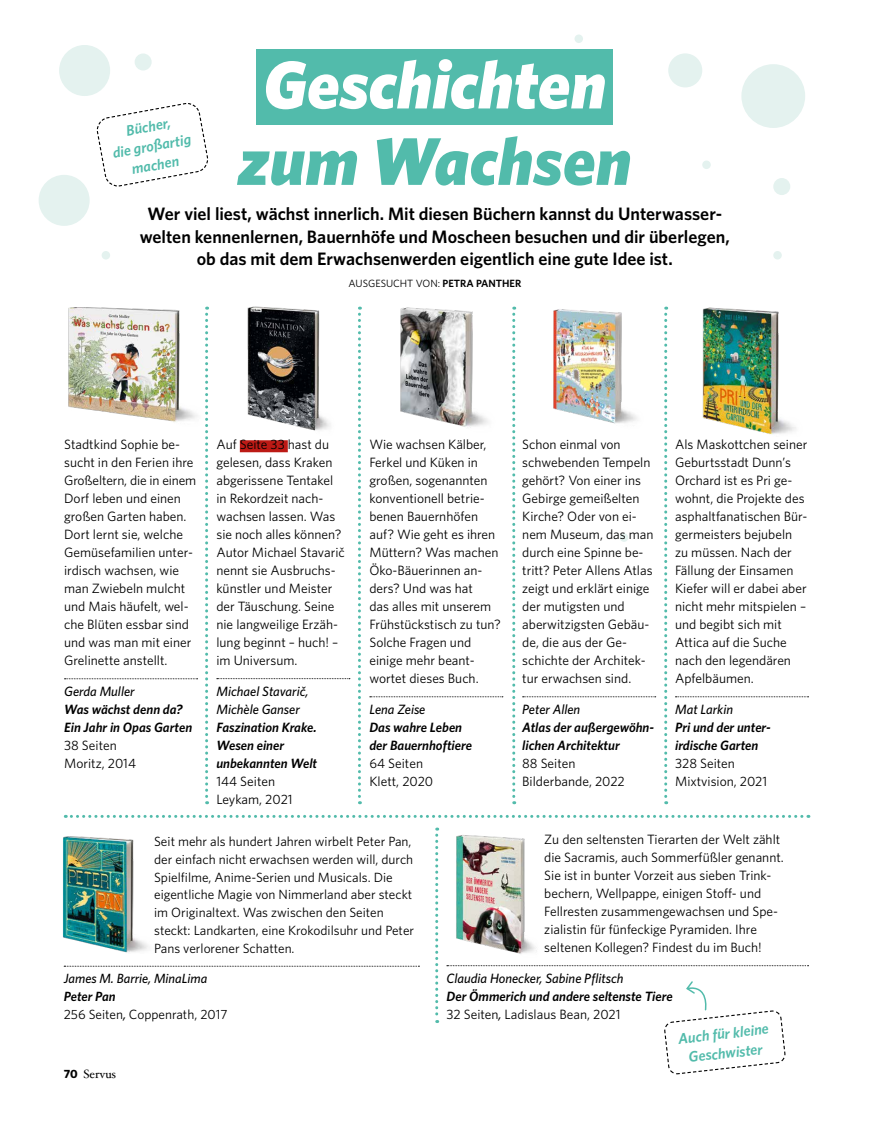
<style>
.page{position:relative;width:893px;height:1127px;background:#fff}
.page>*{position:absolute;margin:0;border:0;box-sizing:border-box;transform-origin:0 0}
.t1{font:italic 900 67.5px "Whitney";letter-spacing:-.005em;color:#fff}
.t2{font:italic 900 67.5px "Whitney";color:#52bbab}
.t3{font:600 18px/22.5px "Whitney";color:#000;text-align:center}
.t4{font:italic 600 15px/19.5px "Whitney";color:#52bbab;text-align:center}
.t5{font:13.5px/18px "Whitney";color:#000}
.t6{font:italic 600 13.5px/18px "Whitney";color:#000}
.t7{font:italic 500 13.5px/18px "Whitney";color:#000}
.t8{font:13.35px/17.9px "Whitney";color:#000}
.t9{font:italic 500 13.35px "Whitney";color:#000}
.t10{font:12px "Hoefler Txt";letter-spacing:-.005em;color:#000}
.t11{font:10.5px "Whitney";color:#000}
.s1{font-weight:600}
.s2{font-weight:600;font-style:italic}
.s3{font-weight:500;font-style:italic}
.s4{font-family:"Whitney";font-weight:700}
.s5{font-weight:400;font-style:normal}
.s6{font-weight:500}
</style>
<div class="page">
<div style="left:668px;top:53px;width:34px;height:34px;background:#e4f2ef;border-radius:50%"></div>
<div style="left:574px;top:35px;width:9px;height:8px;background:#e4f2ef;border-radius:50%"></div>
<div style="left:702px;top:161px;width:9px;height:8px;background:#e4f2ef;border-radius:50%"></div>
<div style="left:773px;top:178px;width:17px;height:17px;background:#e4f2ef;border-radius:50%"></div>
<div style="left:102px;top:251px;width:8px;height:8px;background:#e4f2ef;border-radius:50%"></div>
<div style="left:773px;top:251px;width:9px;height:8px;background:#e4f2ef;border-radius:50%"></div>
<div style="left:135px;top:53px;width:17px;height:17px;background:#e4f2ef;border-radius:50%"></div>
<div style="left:620px;top:533px;width:8px;height:9px;background:#e4f2ef;border-radius:50%"></div>
<div style="left:39px;top:175px;width:51px;height:51px;background:#e4f2ef;border-radius:50%"></div>
<div style="left:59px;top:45px;width:51px;height:51px;background:#e4f2ef;border-radius:50%"></div>
<div style="left:741px;top:64px;width:64px;height:64px;background:#e4f2ef;border-radius:50%"></div>
<img style="left:456px;top:835px;width:81px;height:119px">
<img style="left:68px;top:308px;width:129px;height:114px">
<svg style="left:65px;top:678px;width:133px;height:1px"></svg>
<svg style="left:447px;top:965px;width:361px;height:1px"></svg>
<svg style="left:435px;top:827px;width:3px;height:196px"></svg>
<img style="left:247px;top:306px;width:83px;height:125px">
<img style="left:400px;top:307px;width:88px;height:121px">
<img style="left:63px;top:836px;width:85px;height:117px">
<img style="left:702px;top:307px;width:94px;height:128px">
<svg style="left:370px;top:696px;width:133px;height:1px"></svg>
<svg style="left:523px;top:696px;width:133px;height:1px"></svg>
<div style="left:240px;top:440px;width:48px;height:12px;background:#bc1a15"></div>
<svg style="left:217px;top:678px;width:133px;height:1px"></svg>
<svg style="left:675px;top:696px;width:133px;height:1px"></svg>
<svg style="left:205px;top:307px;width:3px;height:497px"></svg>
<svg style="left:358px;top:307px;width:3px;height:497px"></svg>
<svg style="left:512px;top:307px;width:3px;height:497px"></svg>
<svg style="left:65px;top:815px;width:737px;height:3px"></svg>
<svg style="left:664px;top:307px;width:3px;height:497px"></svg>
<img style="left:553px;top:309px;width:84px;height:115px">
<svg style="left:96px;top:103px;width:112px;height:84px"></svg>
<svg style="left:64px;top:966px;width:355px;height:1px"></svg>
<svg style="left:664px;top:981px;width:122px;height:94px"></svg>
<div style="left:257px;top:49px;width:356px;height:75px;background:#52bbab"></div>
<p class="t4" style="left:108px;top:123px;width:81px;rotate:-10deg">Bücher,<br>die großartig machen</p>
<h1 class="t1" style="left:263px;top:39px;width:345px">Geschichten</h1>
<h1 class="t2" style="left:238px;top:116px;width:395px">zum Wachsen</h1>
<h2 class="t3" style="left:140px;top:202px;width:592px">Wer viel liest, wächst innerlich. Mit diesen Büchern kannst du Unterwasser&shy;welten kennenlernen, Bauernhöfe und Moscheen besuchen und dir überlegen, ob das mit dem Erwachsenwerden eigentlich eine gute Idee ist.</h2>
<p class="t11" style="left:348px;top:277px;width:174px">AUSGESUCHT VON: <span class="s1">PETRA PANTHER</span></p>
<p class="t5" style="left:64px;top:435px;width:134px">Stadtkind Sophie be&shy;sucht in den Ferien ihre<br>Großeltern, die in einem<br>Dorf leben und einen großen Garten haben.<br>Dort lernt sie, welche<br>Gemüsefamilien unter&shy;irdisch wachsen, wie man Zwiebeln mulcht und Mais häufelt, wel&shy;che Blüten essbar sind und was man mit einer<br>Grelinette anstellt.</p>
<p class="t7" style="left:64px;top:682px;width:72px">Gerda Muller</p>
<p class="t6" style="left:64px;top:700px;width:130px">Was wächst denn da?<br>Ein Jahr in Opas Garten</p>
<p class="t5" style="left:64px;top:736px;width:73px">38 Seiten<br>Moritz, 2014</p>
<p class="t5" style="left:216px;top:435px;width:130px">Auf Seite 33 hast du gelesen, dass Kraken abgerissene Tentakel in Rekordzeit nach&shy;wachsen lassen. Was sie noch alles können?<br>Autor Michael Stavarič nennt sie Ausbruchs&shy;künstler und Meister der Täuschung. Seine nie langweilige Erzäh&shy;lung beginnt – huch! – im Universum.</p>
<p class="t7" style="left:216px;top:682px;width:94px">Michael Stavarič,<br>Michèle Ganser</p>
<p class="t6" style="left:216px;top:718px;width:102px">Faszination Krake.<br>Wesen einer unbekannten Welt</p>
<p class="t5" style="left:216px;top:772px;width:78px">144 Seiten<br>Leykam, 2021</p>
<p class="t5" style="left:369px;top:435px;width:133px">Wie wachsen Kälber,<br>Ferkel und Küken in großen, sogenannten konventionell betrie&shy;benen Bauernhöfen auf? Wie geht es ihren<br>Müttern? Was machen<br>Öko-Bäuerinnen an&shy;ders? Und was hat<br>das alles mit unserem<br>Frühstückstisch zu tun?<br>Solche Fragen und einige mehr beant&shy;wortet dieses Buch.</p>
<p class="t7" style="left:369px;top:700px;width:57px">Lena Zeise</p>
<p class="t6" style="left:369px;top:718px;width:104px">Das wahre Leben der Bauernhoftiere</p>
<p class="t5" style="left:369px;top:754px;width:65px">64 Seiten<br>Klett, 2020</p>
<p class="t5" style="left:522px;top:435px;width:133px">Schon einmal von schwebenden Tempeln gehört? Von einer ins<br>Gebirge gemeißelten<br>Kirche? Oder von ei&shy;nem Museum, das man durch eine Spinne be&shy;tritt? Peter Allens Atlas zeigt und erklärt einige der mutigsten und aberwitzigsten Gebäu&shy;de, die aus der Ge&shy;schichte der Architek&shy;tur erwachsen sind.</p>
<p class="t7" style="left:522px;top:700px;width:60px">Peter Allen</p>
<p class="t6" style="left:522px;top:718px;width:133px">Atlas der außergewöhn&shy;lichen Architektur</p>
<p class="t5" style="left:522px;top:754px;width:104px">88 Seiten<br>Bilderbande, 2022</p>
<p class="t5" style="left:675px;top:435px;width:134px">Als Maskottchen seiner<br>Geburtsstadt Dunn’s<br>Orchard ist es Pri ge&shy;wohnt, die Projekte des asphaltfanatischen Bür&shy;germeisters bejubeln zu müssen. Nach der<br>Fällung der Einsamen<br>Kiefer will er dabei aber nicht mehr mitspielen – und begibt sich mit<br>Attica auf die Suche nach den legendären<br>Apfelbäumen.</p>
<p class="t7" style="left:675px;top:700px;width:59px">Mat Larkin</p>
<p class="t6" style="left:675px;top:718px;width:97px">Pri und der unter&shy;irdische Garten</p>
<p class="t5" style="left:675px;top:754px;width:94px">328 Seiten<br>Mixtvision, 2021</p>
<p class="t8" style="left:154px;top:832px;width:261px">Seit mehr als hundert Jahren wirbelt Peter Pan, der einfach nicht erwachsen werden will, durch Spielfilme, Anime-Serien und Musicals. Die eigentliche Magie von Nimmerland aber steckt im Originaltext. Was zwischen den Seiten steckt: Landkarten, eine Krokodilsuhr und Peter Pans verlorener Schatten.</p>
<p class="t9" style="left:64px;top:970px;width:145px">James M. Barrie, MinaLima</p>
<p class="t8" style="left:64px;top:987px;width:165px"><span class="s2">Peter Pan<br></span>256 Seiten<span class="s3">,</span> Coppenrath, 2017</p>
<p class="t10" style="left:64px;top:1065px;width:54px"><span class="s4">70</span> Servus</p>
<p class="t5" style="left:544px;top:830px;width:241px">Zu den seltensten Tierarten der Welt zählt die Sacramis, auch Sommerfüßler genannt.<br>Sie ist in bunter Vorzeit aus sieben Trink&shy;bechern, Wellpappe, einigen Stoff- und Fellresten zusammengewachsen und Spe&shy;zialistin für fünfeckige Pyramiden. Ihre seltenen Kollegen? Findest du im Buch!</p>
<p class="t7" style="left:446px;top:969px;width:178px">Claudia Honecker, Sabine Pflitsch</p>
<p class="t6" style="left:446px;top:987px;width:228px">Der Ömmerich und andere seltenste Tiere<br><span class="s5">32 Seiten</span><span class="s6">,</span> <span class="s5">Ladislaus Bean, 2021</span></p>
<p class="t4" style="left:677px;top:1028px;width:92px;rotate:-6deg">Auch für kleine<br>Geschwister</p>
</div>
